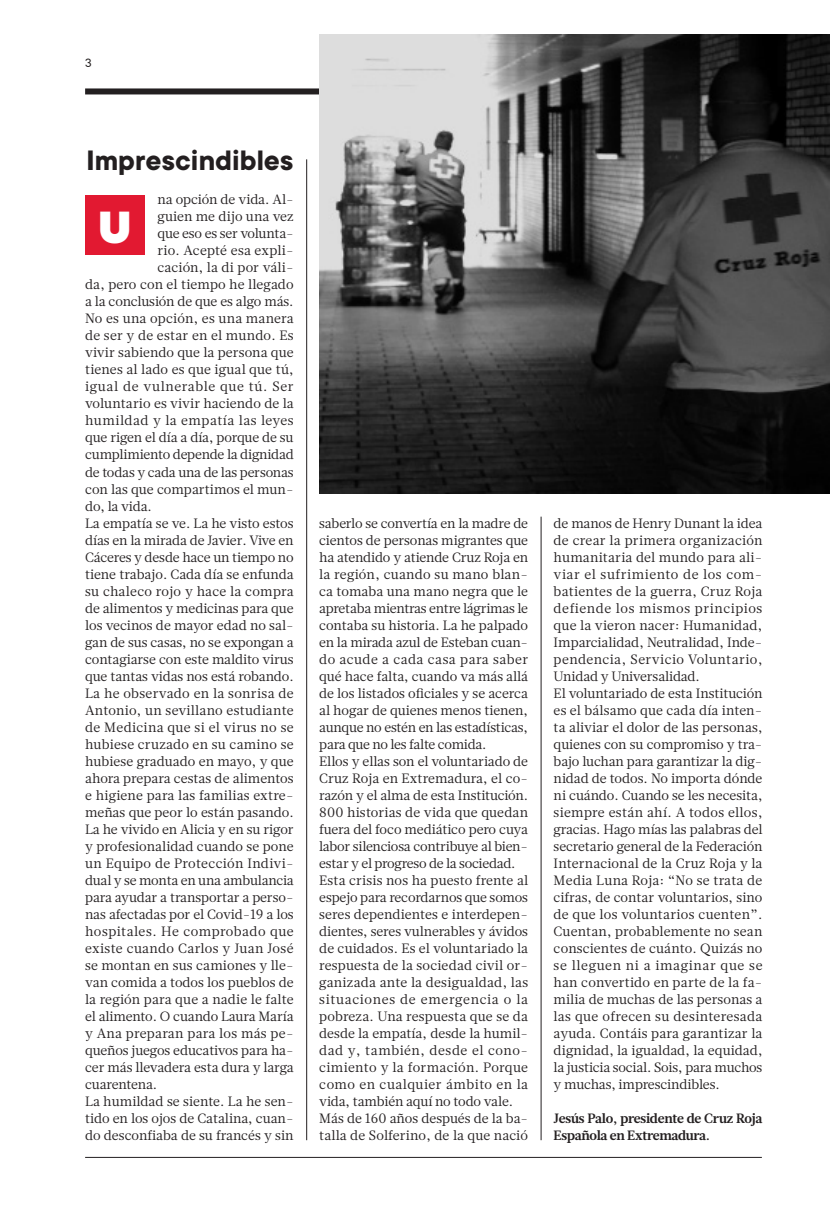
<style>
.page{position:relative;width:830px;height:1221px;background:#fff}
.page>*{position:absolute;margin:0;border:0;box-sizing:border-box;transform-origin:0 0}
.t1{font:900 49.8px "TT Commons";color:#fff}
.t2{font:700 30.9px "TT Commons";color:#231f20}
.TEXTO_GENERAL_OK{font:13.5px/17px "Glosa Text";letter-spacing:-.005em;color:#231f20;text-align:justify}
.TEXTO_GENERAL_OK-2{font:700 13.5px/17px "Glosa Text";letter-spacing:-.02em;color:#231f20}
.TEXTO_GENERAL_OK-3{font:13.5px "Glosa Text";letter-spacing:.015em;color:#231f20}
.TEXTO_GENERAL_OK-4{font:13.5px "Glosa Text";letter-spacing:.05em;color:#231f20}
.TEXTO_GENERAL_OK-5{font:13.5px "Glosa Text";letter-spacing:.03em;color:#231f20}
.TEXTO_GENERAL_OK-6{font:13.5px "Glosa Text";letter-spacing:.02em;color:#231f20}
.t3{font:13.5px "TT Commons";color:#231f20}
</style>
<div class="page">
<div style="left:85px;top:88px;width:234px;height:6px;background:#231f20"></div>
<hr style="left:85px;top:1157px;width:676px;height:1px;background:#231f20">
<img style="left:319px;top:34px;width:510px;height:459px">
<div style="left:85px;top:195px;width:60px;height:60px;background:#e21931"></div>
<hr style="left:540px;top:516px;width:1px;height:624px;background:#231f20">
<hr style="left:306px;top:159px;width:1px;height:981px;background:#231f20">
<p class="t3" style="left:85px;top:55px;width:8px">3</p>
<p class="t2" style="left:86px;top:143px;width:208px">Imprescindibles</p>
<p class="TEXTO_GENERAL_OK" style="left:157px;top:191px;width:138px">na opción de vida. Al-</p>
<p class="TEXTO_GENERAL_OK" style="left:157px;top:208px;width:138px">guien me dijo una vez</p>
<p class="TEXTO_GENERAL_OK" style="left:157px;top:225px;width:138px">que eso es ser volunta-</p>
<p class="TEXTO_GENERAL_OK-6" style="left:157px;top:242px;width:138px">rio. Acepté esa expli-</p>
<p class="TEXTO_GENERAL_OK" style="left:157px;top:259px;width:138px">cación, la di por váli-</p>
<p class="TEXTO_GENERAL_OK" style="left:85px;top:276px;width:210px">da, pero con el tiempo he llegado</p>
<p class="TEXTO_GENERAL_OK" style="left:85px;top:293px;width:210px">a la conclusión de que es algo más.</p>
<p class="TEXTO_GENERAL_OK" style="left:85px;top:310px;width:210px">No es una opción, es una manera</p>
<p class="TEXTO_GENERAL_OK" style="left:85px;top:327px;width:210px">de ser y de estar en el mundo. Es</p>
<p class="TEXTO_GENERAL_OK" style="left:85px;top:344px;width:210px">vivir sabiendo que la persona que</p>
<p class="TEXTO_GENERAL_OK-3" style="left:85px;top:361px;width:210px">tienes al lado es que igual que tú,</p>
<p class="TEXTO_GENERAL_OK-4" style="left:85px;top:378px;width:210px">igual de vulnerable que tú. Ser</p>
<p class="TEXTO_GENERAL_OK" style="left:85px;top:395px;width:210px">voluntario es vivir haciendo de la</p>
<p class="TEXTO_GENERAL_OK-5" style="left:85px;top:412px;width:210px">humildad y la empatía las leyes</p>
<p class="TEXTO_GENERAL_OK" style="left:85px;top:429px;width:210px">que rigen el día a día, porque de su</p>
<p class="TEXTO_GENERAL_OK" style="left:85px;top:446px;width:210px">cumplimiento depende la dignidad</p>
<p class="TEXTO_GENERAL_OK" style="left:85px;top:463px;width:210px">de todas y cada una de las personas</p>
<p class="TEXTO_GENERAL_OK" style="left:85px;top:480px;width:210px">con las que compartimos el mun-</p>
<p class="TEXTO_GENERAL_OK" style="left:85px;top:497px;width:68px">do, la vida.</p>
<p class="TEXTO_GENERAL_OK" style="left:85px;top:514px;width:210px">La empatía se ve. La he visto estos días en la mirada de Javier. Vive en Cáceres y desde hace un tiempo no tiene trabajo. Cada día se enfunda su chaleco rojo y hace la compra de alimentos y medicinas para que los vecinos de mayor edad no sal&shy;gan de sus casas, no se expongan a contagiarse con este maldito virus que tantas vidas nos está robando.<br>La he observado en la sonrisa de Antonio, un sevillano estudiante de Medicina que si el virus no se hubiese cruzado en su camino se hubiese graduado en mayo, y que ahora prepara cestas de alimentos e higiene para las familias extre&shy;meñas que peor lo están pasando.<br>La he vivido en Alicia y en su rigor y profesionalidad cuando se pone un Equipo de Protección Indivi&shy;dual y se monta en una ambulancia para ayudar a transportar a perso&shy;nas afectadas por el Covid-19 a los hospitales. He comprobado que existe cuando Carlos y Juan José se montan en sus camiones y lle&shy;van comida a todos los pueblos de la región para que a nadie le falte el alimento. O cuando Laura María y Ana preparan para los más pe&shy;queños juegos educativos para ha&shy;cer más llevadera esta dura y larga cuarentena.</p>
<p class="TEXTO_GENERAL_OK" style="left:85px;top:1093px;width:210px">La humildad se siente. La he sen&shy;tido en los ojos de Catalina, cuan&shy;do desconfiaba de su francés y sin</p>
<p class="t1" style="left:98px;top:198px;width:35px">U</p>
<p class="TEXTO_GENERAL_OK" style="left:319px;top:514px;width:210px">saberlo se convertía en la madre de cientos de personas migrantes que ha atendido y atiende Cruz Roja en la región, cuando su mano blan&shy;ca tomaba una mano negra que le apretaba mientras entre lágrimas le contaba su historia. La he palpado en la mirada azul de Esteban cuan&shy;do acude a cada casa para saber qué hace falta, cuando va más allá de los listados oficiales y se acerca al hogar de quienes menos tienen, aunque no estén en las estadísticas, para que no les falte comida.</p>
<p class="TEXTO_GENERAL_OK" style="left:319px;top:752px;width:210px">Ellos y ellas son el voluntariado de Cruz Roja en Extremadura, el co&shy;razón y el alma de esta Institución.<br>800 historias de vida que quedan fuera del foco mediático pero cuya labor silenciosa contribuye al bien&shy;estar y el progreso de la sociedad.</p>
<p class="TEXTO_GENERAL_OK" style="left:319px;top:871px;width:210px">Esta crisis nos ha puesto frente al espejo para recordarnos que somos seres dependientes e interdepen&shy;dientes, seres vulnerables y ávidos de cuidados. Es el voluntariado la respuesta de la sociedad civil or&shy;ganizada ante la desigualdad, las situaciones de emergencia o la pobreza. Una respuesta que se da desde la empatía, desde la humil&shy;dad y, también, desde el cono&shy;cimiento y la formación. Porque como en cualquier ámbito en la vida, también aquí no todo vale.</p>
<p class="TEXTO_GENERAL_OK" style="left:319px;top:1110px;width:210px">Más de 160 años después de la ba&shy;talla de Solferino, de la que nació</p>
<p class="TEXTO_GENERAL_OK" style="left:553px;top:514px;width:210px">de manos de Henry Dunant la idea de crear la primera organización humanitaria del mundo para ali&shy;viar el sufrimiento de los com&shy;batientes de la guerra, Cruz Roja defiende los mismos principios que la vieron nacer: Humanidad, Imparcialidad, Neutralidad, Inde&shy;pendencia, Servicio Voluntario, Unidad y Universalidad.</p>
<p class="TEXTO_GENERAL_OK" style="left:553px;top:684px;width:210px">El voluntariado de esta Institución es el bálsamo que cada día inten&shy;ta aliviar el dolor de las personas, quienes con su compromiso y tra&shy;bajo luchan para garantizar la dig&shy;nidad de todos. No importa dónde ni cuándo. Cuando se les necesita, siempre están ahí. A todos ellos, gracias. Hago mías las palabras del secretario general de la Federación Internacional de la Cruz Roja y la Media Luna Roja: “No se trata de cifras, de contar voluntarios, sino de que los voluntarios cuenten”.<br>Cuentan, probablemente no sean conscientes de cuánto. Quizás no se lleguen ni a imaginar que se han convertido en parte de la fa&shy;milia de muchas de las personas a las que ofrecen su desinteresada ayuda. Contáis para garantizar la dignidad, la igualdad, la equidad, la justicia social. Sois, para muchos y muchas, imprescindibles.</p>
<p class="TEXTO_GENERAL_OK-2" style="left:553px;top:1110px;width:210px">Jesús Palo, presidente de Cruz Roja<br>Española en Extremadura.</p>
</div>
